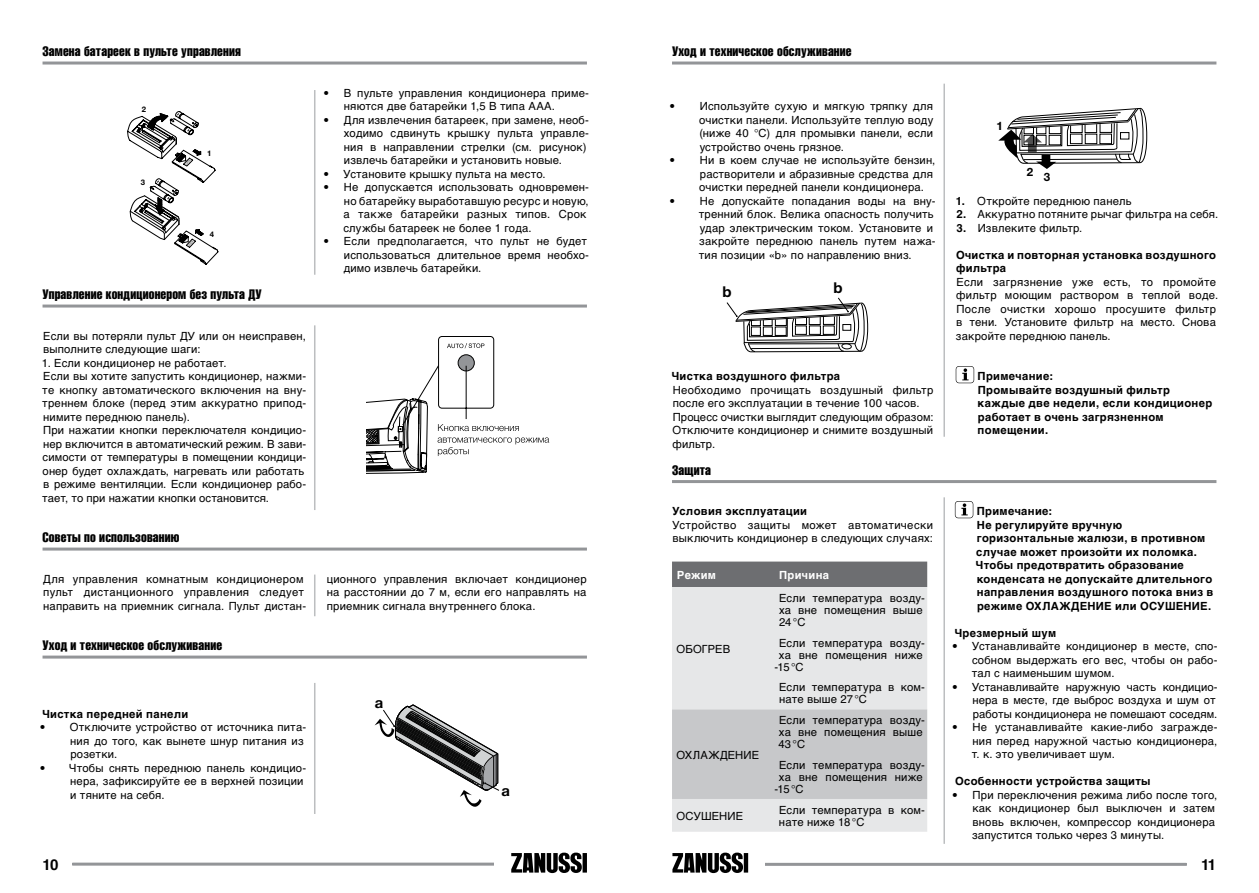
<style>
.page{position:relative;width:1259px;height:893px;background:#fff}
.page>*{position:absolute;margin:0;border:0;box-sizing:border-box;transform-origin:0 0}
.t1{font:700 15px "Helvetica LTCYR";color:#000}
.t2{font:700 15px "Helvetica Neue LTCYR";color:#000}
.t3{font:700 14.85px "Helvetica Neue LTCYR";color:#000}
.t4{font:extra-condensed 13.5px "Helvetica LTCYR";letter-spacing:.01em;color:#000}
.t5{font:700 11.7px "Helvetica Neue LTCYR";color:#000}
.t6{font:11.25px/13.5px "Helvetica LTCYR";letter-spacing:.015em;color:#000}
.t7{font:700 11.25px/13.5px "Helvetica LTCYR";letter-spacing:.025em;color:#000}
.t8{font:700 11.25px "Helvetica LTCYR";letter-spacing:.025em;color:#fff}
.t9{font:700 7.8px "Helvetica Neue LTCYR";color:#000}
.s1{font-weight:700}
</style>
<div class="page">
<hr style="left:73px;top:863px;width:420px;height:3px;background:#939598">
<hr style="left:766px;top:863px;width:420px;height:3px;background:#939598">
<svg style="left:511px;top:853px;width:76px;height:20px"></svg>
<svg style="left:672px;top:853px;width:76px;height:20px"></svg>
<hr style="left:43px;top:62px;width:544px;height:3px;background:#939598">
<hr style="left:672px;top:62px;width:544px;height:3px;background:#939598">
<hr style="left:672px;top:480px;width:544px;height:3px;background:#939598">
<hr style="left:43px;top:305px;width:544px;height:3px;background:#939598">
<hr style="left:43px;top:548px;width:544px;height:3px;background:#939598">
<hr style="left:43px;top:656px;width:544px;height:3px;background:#939598">
<hr style="left:314px;top:90px;width:1px;height:185px;background:#bcbec0">
<hr style="left:943px;top:84px;width:2px;height:353px;background:#bcbec0">
<hr style="left:943px;top:497px;width:2px;height:347px;background:#bcbec0">
<hr style="left:314px;top:325px;width:1px;height:185px;background:#bcbec0">
<hr style="left:314px;top:575px;width:1px;height:41px;background:#bcbec0">
<hr style="left:314px;top:683px;width:1px;height:131px;background:#bcbec0">
<svg style="left:127px;top:111px;width:91px;height:154px"></svg>
<div style="left:139px;top:105px;width:10px;height:9px;background:#fff;border-radius:50%"></div>
<div style="left:137px;top:177px;width:11px;height:11px;background:#fff;border-radius:50%"></div>
<div style="left:207px;top:230px;width:10px;height:10px;background:#fff;border-radius:50%"></div>
<svg style="left:726px;top:297px;width:142px;height:55px"></svg>
<div style="left:841px;top:343px;width:11px;height:6px;border:1px solid #000;border-radius:50%"></div>
<div style="left:672px;top:562px;width:255px;height:25px;background:#6d6e71"></div>
<div style="left:672px;top:587px;width:255px;height:245px;background:#e6e7e8"></div>
<div style="left:672px;top:709px;width:255px;height:90px;background:#c7c8ca"></div>
<svg style="left:998px;top:107px;width:148px;height:62px"></svg>
<svg style="left:955px;top:366px;width:19px;height:17px"></svg>
<div style="left:956px;top:367px;width:17px;height:16px;background:#fff;border-radius:3px"></div>
<svg style="left:962px;top:368px;width:6px;height:12px"></svg>
<div style="left:955px;top:501px;width:18px;height:17px;background:#dfdfdf;border-radius:3px"></div>
<div style="left:955px;top:502px;width:17px;height:16px;background:#fff;border-radius:3px"></div>
<svg style="left:961px;top:503px;width:6px;height:12px"></svg>
<svg style="left:366px;top:336px;width:183px;height:138px"></svg>
<svg style="left:374px;top:704px;width:125px;height:103px"></svg>
<p class="t4" style="left:43px;top:44px;width:200px">Замена батареек в пульте управления</p>
<p class="t4" style="left:672px;top:44px;width:181px">Уход и техническое обслуживание</p>
<p class="t9" style="left:142px;top:105px;width:6px">2</p>
<p class="t9" style="left:141px;top:178px;width:6px">3</p>
<p class="t9" style="left:207px;top:149px;width:6px">1</p>
<p class="t9" style="left:210px;top:230px;width:6px">4</p>
<p class="t4" style="left:43px;top:287px;width:221px">Управление кондиционером без пульта ДУ</p>
<p class="t6" style="left:43px;top:329px;width:264px">Если вы потеряли пульт ДУ или он неисправен, выполните следующие шаги:</p>
<p class="t6" style="left:42px;top:356px;width:266px">1. Если кондиционер не работает.<br>Если вы хотите запустить кондиционер, нажми&shy;те кнопку автоматического включения на вну&shy;треннем блоке (перед этим аккуратно припод&shy;нимите переднюю панель).<br>При нажатии кнопки переключателя кондицио&shy;нер включится в автоматический режим. В зави&shy;симости от температуры в помещении кондици&shy;онер будет охлаждать, нагревать или работать в режиме вентиляции. Если кондиционер рабо&shy;тает, то при нажатии кнопки остановится.</p>
<p class="t4" style="left:43px;top:530px;width:138px">Советы по использованию</p>
<p class="t6" style="left:43px;top:572px;width:264px">Для управления комнатным кондиционером пульт дистанционного управления следует направить на приемник сигнала. Пульт дистан-</p>
<p class="t4" style="left:43px;top:638px;width:181px">Уход и техническое обслуживание</p>
<p class="t6" style="left:344px;top:86px;width:247px;text-indent:-20px">• В пульте управления кондиционера приме&shy;няются две батарейки 1,5 В типа ААА.</p>
<p class="t6" style="left:344px;top:113px;width:247px;text-indent:-20px">• Для извлечения батареек, при замене, необ&shy;ходимо сдвинуть крышку пульта управле&shy;ния в направлении стрелки (см. рисунок) извлечь батарейки и установить новые.</p>
<p class="t6" style="left:323px;top:167px;width:224px">• Установите крышку пульта на место.</p>
<p class="t6" style="left:343px;top:180px;width:247px;text-indent:-20px">• Не допускается использовать одновремен&shy;но батарейку выработавшую ресурс и новую, а также батарейки разных типов. Срок службы батареек не более 1 года.</p>
<p class="t6" style="left:343px;top:234px;width:247px;text-indent:-20px">• Если предполагается, что пульт не будет использоваться длительное время необхо&shy;димо извлечь батарейки.</p>
<p class="t6" style="left:327px;top:572px;width:261px;text-align:justify">ционного управления включает кондиционер на расстоянии до 7 м, если его направлять на приемник сигнала внутреннего блока.</p>
<p class="t7" style="left:42px;top:707px;width:148px">Чистка передней панели</p>
<p class="t6" style="left:70px;top:720px;width:237px;text-indent:-30px">• Отключите устройство от источника пита&shy;ния до того, как вынете шнур питания из розетки.</p>
<p class="t6" style="left:70px;top:761px;width:237px;text-indent:-30px">• Чтобы снять переднюю панель кондицио&shy;нера, зафиксируйте ее в верхней позиции и тяните на себя.</p>
<h2 class="t3" style="left:375px;top:694px;width:10px">a</h2>
<h2 class="t3" style="left:501px;top:782px;width:10px">a</h2>
<p class="t6" style="left:699px;top:99px;width:236px;text-align:justify;text-indent:-30px">• Используйте сухую и мягкую тряпку для очистки панели. Используйте теплую воду (ниже 40 °С) для промывки панели, если устройство очень грязное.</p>
<p class="t6" style="left:699px;top:153px;width:238px;text-indent:-30px">• Ни в коем случае не используйте бензин, растворители и абразивные средства для очистки передней панели кондиционера.</p>
<p class="t6" style="left:699px;top:194px;width:238px;text-indent:-29px">• Не допускайте попадания воды на вну&shy;тренний блок. Велика опасность получить удар электрическим током. Установите и закройте переднюю панель путем нажа&shy;тия позиции «b» по направлению вниз.</p>
<h1 class="t2" style="left:722px;top:283px;width:11px">b</h1>
<h1 class="t2" style="left:833px;top:279px;width:11px">b</h1>
<p class="t7" style="left:672px;top:369px;width:170px">Чистка воздушного фильтра</p>
<p class="t6" style="left:672px;top:383px;width:263px">Необходимо прочищать воздушный фильтр после его эксплуатации в течение 100 часов.<br>Процесс очистки выглядит следующим образом:<br>Отключите кондиционер и снимите воздушный фильтр.</p>
<p class="t4" style="left:672px;top:462px;width:40px">Защита</p>
<p class="t7" style="left:672px;top:504px;width:136px">Условия эксплуатации</p>
<p class="t6" style="left:672px;top:518px;width:262px">Устройство защиты может автоматически выключить кондиционер в следующих случаях:</p>
<p class="t8" style="left:677px;top:568px;width:41px">Режим</p>
<p class="t8" style="left:779px;top:568px;width:51px">Причина</p>
<p class="t6" style="left:676px;top:642px;width:55px">ОБОГРЕВ</p>
<p class="t6" style="left:676px;top:748px;width:84px">ОХЛАЖДЕНИЕ</p>
<p class="t6" style="left:779px;top:592px;width:148px;line-height:12px">Если температура возду&shy;ха вне помещения выше<br>24°С</p>
<p class="t6" style="left:779px;top:636px;width:147px">Если температура возду-</p>
<p class="t6" style="left:779px;top:648px;width:145px">ха вне помещения ниже</p>
<p class="t6" style="left:774px;top:660px;width:31px">-15°С</p>
<p class="t6" style="left:779px;top:681px;width:147px;line-height:12px">Если температура в ком&shy;нате выше 27°С</p>
<p class="t6" style="left:778px;top:714px;width:148px;line-height:12px">Если температура возду&shy;ха вне помещения выше<br>43°С</p>
<p class="t6" style="left:779px;top:758px;width:147px">Если температура возду-</p>
<p class="t6" style="left:779px;top:770px;width:145px">ха вне помещения ниже</p>
<p class="t6" style="left:774px;top:782px;width:31px">-15°С</p>
<p class="t6" style="left:676px;top:809px;width:68px">ОСУШЕНИЕ</p>
<p class="t6" style="left:779px;top:804px;width:148px;line-height:12px">Если температура в ком&shy;нате ниже 18°С</p>
<p class="t5" style="left:996px;top:119px;width:8px">1</p>
<p class="t5" style="left:1026px;top:167px;width:25px">2 3</p>
<p class="t6" style="left:955px;top:194px;width:177px"><span class="s1">1.</span> Откройте переднюю панель</p>
<p class="t6" style="left:956px;top:207px;width:263px"><span class="s1">2.</span> Аккуратно потяните рычаг фильтра на себя.</p>
<p class="t6" style="left:956px;top:221px;width:127px"><span class="s1">3.</span> Извлеките фильтр.</p>
<p class="t7" style="left:956px;top:248px;width:262px">Очистка и повторная установка воздушного фильтра</p>
<p class="t6" style="left:956px;top:275px;width:264px">Если загрязнение уже есть, то промойте фильтр моющим раствором в теплой воде.<br>После очистки хорошо просушите фильтр в тени. Установите фильтр на место. Снова закройте переднюю панель.</p>
<p class="t7" style="left:977px;top:369px;width:236px">Примечание:<br>Промывайте воздушный фильтр каждые две недели, если кондиционер работает в очень загрязненном помещении.</p>
<p class="t7" style="left:976px;top:504px;width:239px">Примечание:<br>Не регулируйте вручную горизонтальные жалюзи, в противном случае может произойти их поломка.<br>Чтобы предотвратить образование конденсата не допускайте длительного направления воздушного потока вниз в режиме ОХЛАЖДЕНИЕ или ОСУШЕНИЕ.</p>
<p class="t7" style="left:954px;top:626px;width:103px">Чрезмерный шум</p>
<p class="t6" style="left:971px;top:639px;width:247px;text-align:justify;text-indent:-19px">• Устанавливайте кондиционер в месте, спо&shy;собном выдержать его вес, чтобы он рабо&shy;тал с наименьшим шумом.</p>
<p class="t6" style="left:972px;top:680px;width:247px;text-indent:-20px">• Устанавливайте наружную часть кондицио&shy;нера в месте, где выброс воздуха и шум от работы кондиционера не помешают соседям.</p>
<p class="t6" style="left:971px;top:720px;width:247px;text-align:justify;text-indent:-19px">• Не устанавливайте какие-либо загражде&shy;ния перед наружной частью кондиционера, т. к. это увеличивает шум.</p>
<p class="t7" style="left:955px;top:774px;width:197px">Особенности устройства защиты</p>
<p class="t6" style="left:972px;top:788px;width:247px;text-indent:-20px">• При переключения режима либо после того, как кондиционер был выключен и затем вновь включен, компрессор кондиционера запустится только через 3 минуты.</p>
<h1 class="t1" style="left:43px;top:856px;width:17px">10</h1>
<h1 class="t1" style="left:1201px;top:856px;width:17px">11</h1>
</div>
